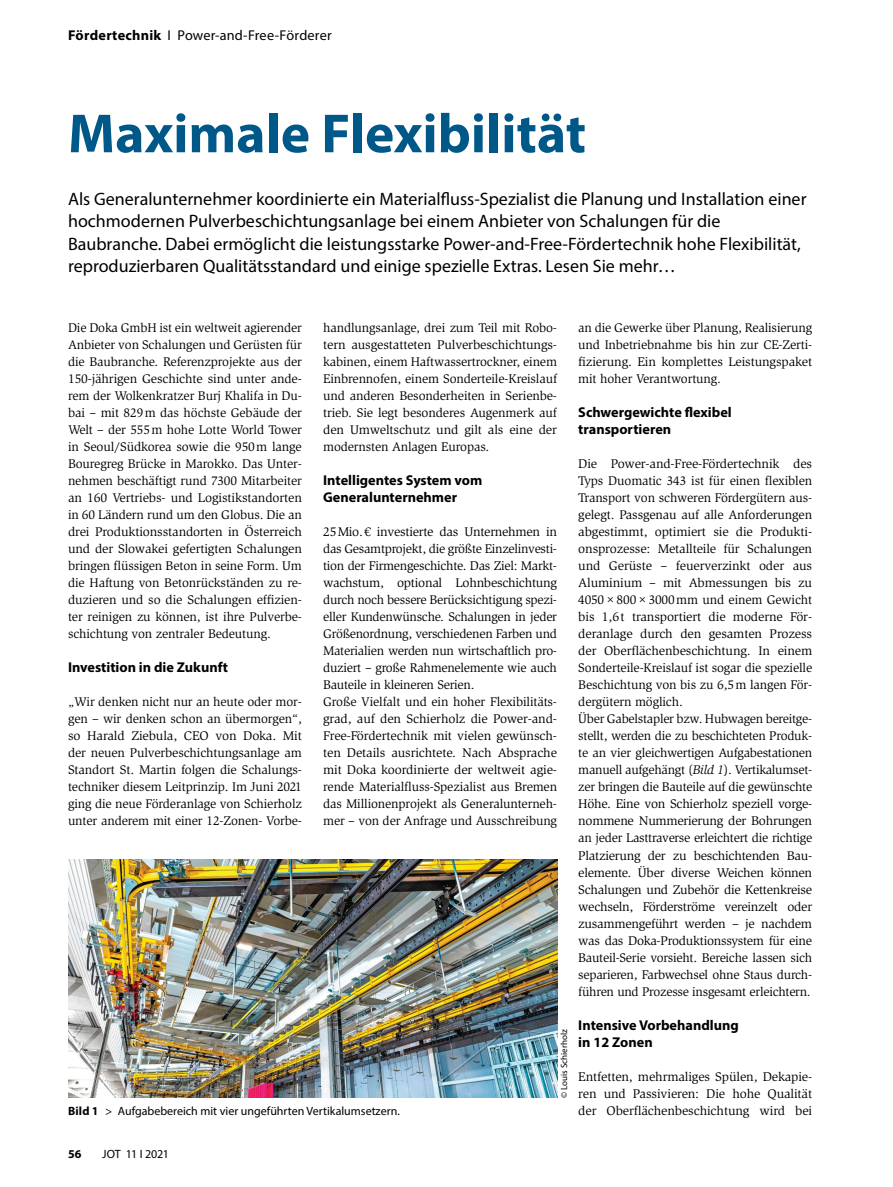
<style>
.page{position:relative;width:893px;height:1187px;background:#fff}
.page>*{position:absolute;margin:0;border:0;box-sizing:border-box;transform-origin:0 0}
.Title_1_kleiner{font:700 55.5px "Myriad Pro";color:#005888}
.Trailer_1{font:18px/22.5px "Myriad Pro";color:#000}
.SectionHeading_1_x{font:700 14.25px/17.1px "Myriad Pro";color:#000}
.Category_x{font:14.25px "Myriad Pro";letter-spacing:.01em;color:#000}
.Para_x{font:12.9px/17px "Slimbach Std";letter-spacing:-.01em;color:#000;text-align:justify}
.Image_Caption_x{font:12px "Myriad Pro";color:#000}
.t1{font:700 12px "Myriad Pro";color:#000}
.Image_Source_x{font:9px "Myriad Pro";color:#000}
.s1{font-weight:700}
.s2{font-style:italic}
</style>
<div class="page">
<img style="left:68px;top:859px;width:489px;height:238px">
<p class="Category_x" style="left:68px;top:27px;width:265px"><span class="s1">Fördertechnik</span> I Power-and-Free-Förderer</p>
<p class="Title_1_kleiner" style="left:68px;top:97px;width:520px">Maximale Flexibilität</p>
<p class="Trailer_1" style="left:68px;top:187px;width:740px">Als Generalunternehmer koordinierte ein Materialfluss-Spezialist die Planung und Installation einer hochmodernen Pulverbeschichtungsanlage bei einem Anbieter von Schalungen für die Baubranche. Dabei ermöglicht die leistungsstarke Power-and-Free-Fördertechnik hohe Flexibilität, reproduzierbaren Qualitätsstandard und einige spezielle Extras. Lesen Sie mehr…</p>
<p class="Para_x" style="left:68px;top:319px;width:235px">Die Doka GmbH ist ein weltweit agierender Anbieter von Schalungen und Gerüsten für die Baubranche. Referenzprojekte aus der 150-jährigen Geschichte sind unter ande&shy;rem der Wolkenkratzer Burj Khalifa in Du&shy;bai – mit 829m das höchste Gebäude der Welt – der 555m hohe Lotte World Tower in Seoul/Südkorea sowie die 950m lange Bouregreg Brücke in Marokko. Das Unter&shy;nehmen beschäftigt rund 7300 Mitarbeiter an 160 Vertriebs- und Logistikstandorten in 60 Ländern rund um den Globus. Die an drei Produktionsstandorten in Österreich und der Slowakei gefertigten Schalungen bringen flüssigen Beton in seine Form. Um die Haftung von Betonrückständen zu re&shy;duzieren und so die Schalungen effizien&shy;ter reinigen zu können, ist ihre Pulverbe&shy;schichtung von zentraler Bedeutung.</p>
<p class="SectionHeading_1_x" style="left:68px;top:658px;width:161px">Investition in die Zukunft</p>
<p class="Para_x" style="left:68px;top:693px;width:235px">„Wir denken nicht nur an heute oder mor&shy;gen – wir denken schon an übermorgen“, so Harald Ziebula, CEO von Doka. Mit der neuen Pulverbeschichtungsanlage am Standort St. Martin folgen die Schalungs&shy;techniker diesem Leitprinzip. Im Juni 2021 ging die neue Förderanlage von Schierholz unter anderem mit einer 12-Zonen- Vorbe-</p>
<p class="Para_x" style="left:323px;top:319px;width:235px">handlungsanlage, drei zum Teil mit Robo&shy;tern ausgestatteten Pulverbeschichtungs&shy;kabinen, einem Haftwassertrockner, einem Einbrennofen, einem Sonderteile-Kreislauf und anderen Besonderheiten in Serienbe&shy;trieb. Sie legt besonderes Augenmerk auf den Umweltschutz und gilt als eine der modernsten Anlagen Europas.</p>
<p class="SectionHeading_1_x" style="left:323px;top:471px;width:161px">Intelligentes System vom<br>Generalunternehmer</p>
<p class="Para_x" style="left:323px;top:523px;width:235px">25Mio.€ investierte das Unternehmen in das Gesamtprojekt, die größte Einzelinvesti&shy;tion der Firmengeschichte. Das Ziel: Markt&shy;wachstum, optional Lohnbeschichtung durch noch bessere Berücksichtigung spezi&shy;eller Kundenwünsche. Schalungen in jeder Größenordnung, verschiedenen Farben und Materialien werden nun wirtschaftlich pro&shy;duziert – große Rahmenelemente wie auch Bauteile in kleineren Serien.</p>
<p class="Para_x" style="left:323px;top:693px;width:235px">Große Vielfalt und ein hoher Flexibilitäts&shy;grad, auf den Schierholz die Power-and-Free-Fördertechnik mit vielen gewünsch&shy;ten Details ausrichtete. Nach Absprache mit Doka koordinierte der weltweit agie&shy;rende Materialfluss-Spezialist aus Bremen das Millionenprojekt als Generalunterneh&shy;mer – von der Anfrage und Ausschreibung</p>
<p class="Image_Source_x" style="left:559px;top:1097px;width:70px;rotate:-90deg">© Louis Schierholz</p>
<p class="Image_Caption_x" style="left:68px;top:1103px;width:333px"><span class="s1">Bild 1</span> &gt; Aufgabebereich mit vier ungeführten Vertikalumsetzern.</p>
<p class="Para_x" style="left:578px;top:319px;width:235px">an die Gewerke über Planung, Realisierung und Inbetriebnahme bis hin zur CE-Zerti&shy;fizierung. Ein komplettes Leistungspaket mit hoher Verantwortung.</p>
<p class="SectionHeading_1_x" style="left:578px;top:403px;width:155px">Schwergewichte flexibel transportieren</p>
<p class="Para_x" style="left:578px;top:455px;width:235px">Die Power-and-Free-Fördertechnik des Typs Duomatic 343 ist für einen flexiblen Transport von schweren Fördergütern aus&shy;gelegt. Passgenau auf alle Anforderungen abgestimmt, optimiert sie die Produkti&shy;onsprozesse: Metallteile für Schalungen und Gerüste – feuerverzinkt oder aus Aluminium – mit Abmessungen bis zu 4050×800×3000mm und einem Gewicht bis 1,6t transportiert die moderne För&shy;deranlage durch den gesamten Prozess der Oberflächenbeschichtung. In einem Sonderteile-Kreislauf ist sogar die spezielle Beschichtung von bis zu 6,5m langen För&shy;dergütern möglich.</p>
<p class="Para_x" style="left:578px;top:710px;width:235px">Über Gabelstapler bzw. Hubwagen bereitge&shy;stellt, werden die zu beschichteten Produk&shy;te an vier gleichwertigen Aufgabestationen manuell aufgehängt (<span class="s2">Bild 1</span>). Vertikalumset&shy;zer bringen die Bauteile auf die gewünschte Höhe. Eine von Schierholz speziell vorge&shy;nommene Nummerierung der Bohrungen an jeder Lasttraverse erleichtert die richtige Platzierung der zu beschichtenden Bau&shy;elemente. Über diverse Weichen können Schalungen und Zubehör die Kettenkreise wechseln, Förderströme vereinzelt oder zusammengeführt werden – je nachdem was das Doka-Produktionssystem für eine Bauteil-Serie vorsieht. Bereiche lassen sich separieren, Farbwechsel ohne Staus durch&shy;führen und Prozesse insgesamt erleichtern.</p>
<p class="SectionHeading_1_x" style="left:578px;top:1015px;width:162px">Intensive Vorbehandlung in 12 Zonen</p>
<p class="Para_x" style="left:578px;top:1067px;width:235px">Entfetten, mehrmaliges Spülen, Dekapie&shy;ren und Passivieren: Die hohe Qualität der Oberflächenbeschichtung wird bei</p>
<p class="t1" style="left:68px;top:1145px;width:15px">56</p>
<p class="Image_Caption_x" style="left:102px;top:1146px;width:69px">JOT 11 I 2021</p>
</div>
